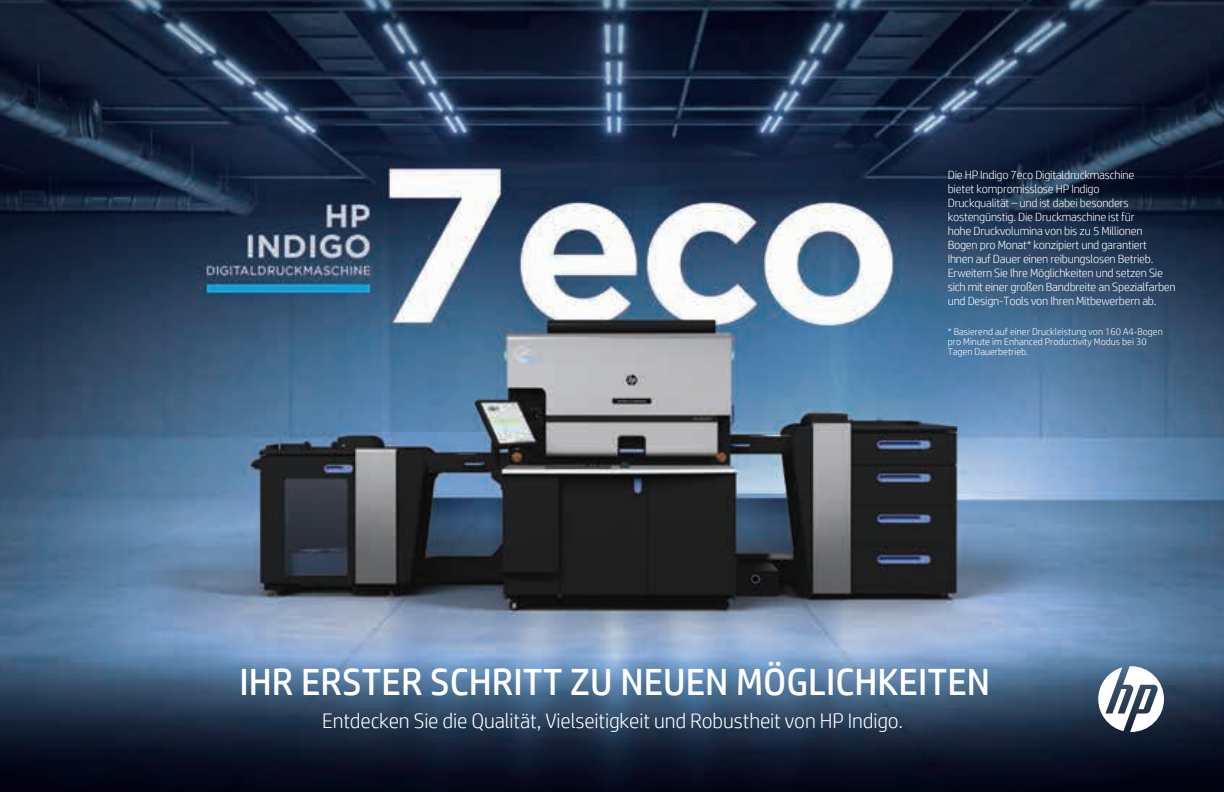
<style>
.page{position:relative;width:1224px;height:792px;background:#fff}
.page>*{position:absolute;margin:0;border:0;box-sizing:border-box;transform-origin:0 0}
.t1{font:38px "HP Simplified";color:#fff}
.t2{font:300 21px "HP Simplified";letter-spacing:-.01em;color:#fff}
.t3{font:300 12px/14px "HP Simplified";letter-spacing:-.02em;color:#fff}
.t4{font:300 9.8px/10px "HP Simplified";color:#fff}
</style>
<div class="page">
<img style="left:0;top:0;width:1224px;height:792px">
<svg style="left:1098px;top:666px;width:66px;height:66px"></svg>
<p class="t3" style="left:948px;top:168px;width:229px">Die HP Indigo 7eco Digitaldruckmaschine<br>bietet kompromisslose HP Indigo<br>Druckqualität – und ist dabei besonders kostengünstig. Die Druckmaschine ist für<br>hohe Druckvolumina von bis zu 5 Millionen<br>Bogen pro Monat* konzipiert und garantiert Ihnen auf Dauer einen reibungslosen Betrieb.<br>Erweitern Sie Ihre Möglichkeiten und setzen Sie sich mit einer großen Bandbreite an Spezialfarben und Design-Tools von Ihren Mitbewerbern ab.</p>
<p class="t4" style="left:948px;top:326px;width:217px">* Basierend auf einer Druckleistung von 160 A4-Bogen pro Minute im Enhanced Productivity Modus bei 30<br>Tagen Dauerbetrieb.</p>
<h1 class="t1" style="left:239px;top:657px;width:752px">IHR ERSTER SCHRITT ZU NEUEN MÖGLICHKEITEN</h1>
<h2 class="t2" style="left:322px;top:707px;width:583px">Entdecken Sie die Qualität, Vielseitigkeit und Robustheit von HP Indigo.</h2>
</div>
